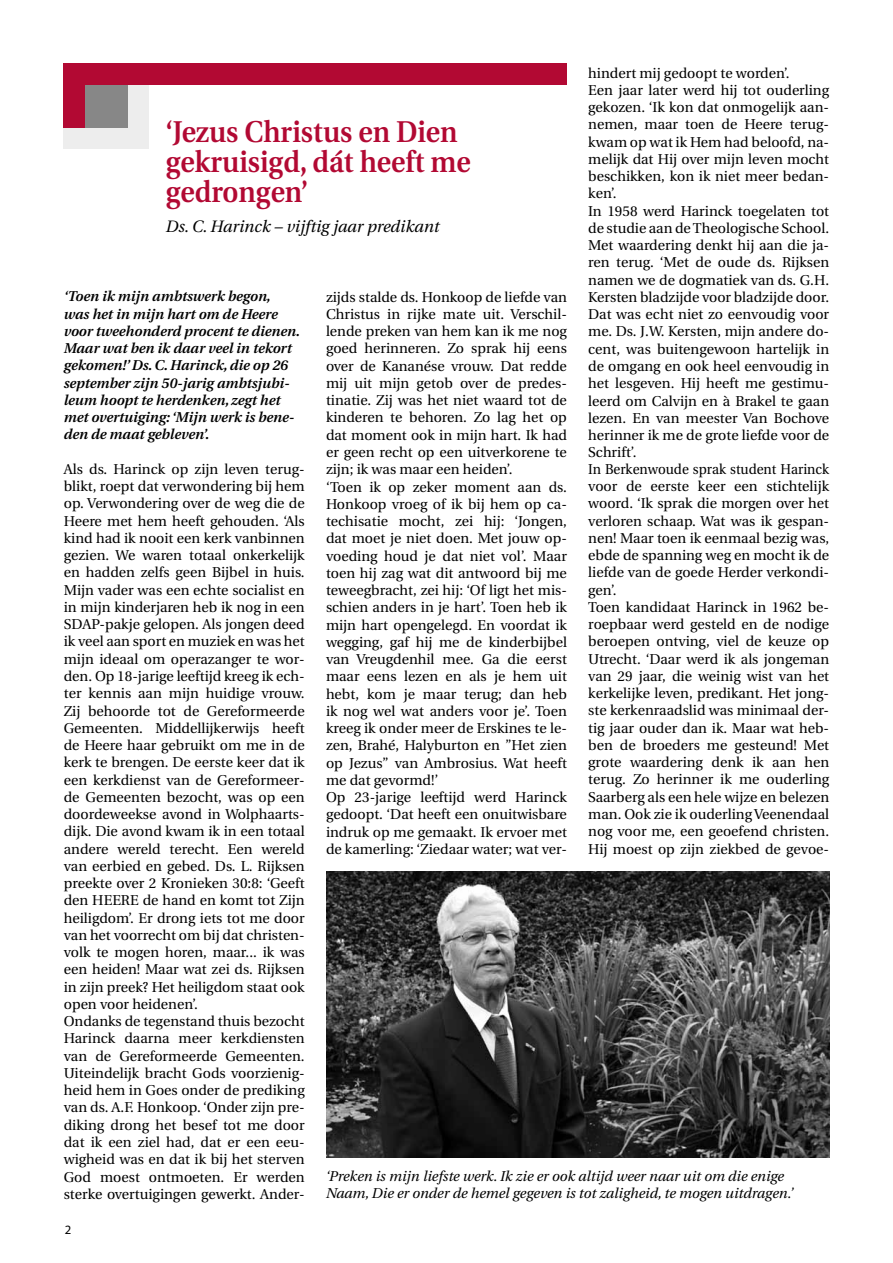
<style>
.page{position:relative;width:893px;height:1263px;background:#fff}
.page>*{position:absolute;margin:0;border:0;box-sizing:border-box;transform-origin:0 0}
.t1{font:600 30px/30px "Utopia";color:#b20933;scale:.92 1}
.t2{font:italic 16.5px "Utopia";color:#000}
.t3{font:14.25px/17.2px "Utopia";color:#000}
.t4{font:italic 600 14.25px/17.2px "Utopia";color:#000}
.t5{font:italic 14.25px/17.2px "Utopia";color:#000}
.t6{font:12.75px "Myriad Pro";color:#000}
</style>
<div class="page">
<div style="left:64px;top:73px;width:85px;height:76px;background:#ededed"></div>
<div style="left:64px;top:67px;width:64px;height:61px;background:#878787"></div>
<div style="left:64px;top:66px;width:21px;height:62px;background:#b20933"></div>
<div style="left:64px;top:64px;width:503px;height:21px;background:#b20933"></div>
<img style="left:326px;top:871px;width:503px;height:287px">
<p class="t3" style="left:588px;top:64px;width:242px">hindert mij gedoopt te worden’.<br>Een jaar later werd hij tot ouderling gekozen. ‘Ik kon dat onmogelijk aan&shy;nemen, maar toen de Heere terug&shy;kwam op wat ik Hem had beloofd, na&shy;melijk dat Hij over mijn leven mocht beschikken, kon ik niet meer bedan&shy;ken’.<br>In 1958 werd Harinck toegelaten tot de studie aan de Theologische School.<br>Met waardering denkt hij aan die ja&shy;ren terug. ‘Met de oude ds. Rijksen namen we de dogmatiek van ds. G.H.<br>Kersten bladzijde voor bladzijde door.<br>Dat was echt niet zo eenvoudig voor me. Ds. J.W. Kersten, mijn andere do&shy;cent, was buitengewoon hartelijk in de omgang en ook heel eenvoudig in het lesgeven. Hij heeft me gestimu&shy;leerd om Calvijn en à Brakel te gaan lezen. En van meester Van Bochove herinner ik me de grote liefde voor de Schrift’.<br>In Berkenwoude sprak student Harinck voor de eerste keer een stichtelijk woord. ‘Ik sprak die morgen over het verloren schaap. Wat was ik gespan&shy;nen! Maar toen ik eenmaal bezig was, ebde de spanning weg en mocht ik de liefde van de goede Herder verkondi&shy;gen’.<br>Toen kandidaat Harinck in 1962 be&shy;roepbaar werd gesteld en de nodige beroepen ontving, viel de keuze op Utrecht. ‘Daar werd ik als jongeman van 29 jaar, die weinig wist van het kerkelijke leven, predikant. Het jong&shy;ste kerkenraadslid was minimaal der&shy;tig jaar ouder dan ik. Maar wat heb&shy;ben de broeders me gesteund! Met grote waardering denk ik aan hen terug. Zo herinner ik me ouderling Saarberg als een hele wijze en belezen man. Ook zie ik ouderling Veenendaal nog voor me, een geoefend christen.<br>Hij moest op zijn ziekbed de gevoe-</p>
<h1 class="t1" style="left:166px;top:117px;width:333px">‘Jezus Christus en Dien gekruisigd, dát heeft me gedrongen’</h1>
<p class="t2" style="left:166px;top:218px;width:275px">Ds. C. Harinck – vijftig jaar predikant</p>
<p class="t4" style="left:64px;top:288px;width:238px">‘Toen ik mijn ambtswerk begon,<br>was het in mijn hart om de Heere voor tweehonderd procent te dienen.<br>Maar wat ben ik daar veel in tekort gekomen!’ Ds. C. Harinck, die op 26 september zijn 50-jarig ambtsjubi&shy;leum hoopt te herdenken, zegt het met overtuiging: ‘Mijn werk is bene&shy;den de maat gebleven’.</p>
<p class="t3" style="left:64px;top:461px;width:242px">Als ds. Harinck op zijn leven terug&shy;blikt, roept dat verwondering bij hem op. Verwondering over de weg die de Heere met hem heeft gehouden. ‘Als kind had ik nooit een kerk vanbinnen gezien. We waren totaal onkerkelijk en hadden zelfs geen Bijbel in huis.<br>Mijn vader was een echte socialist en in mijn kinderjaren heb ik nog in een SDAP-pakje gelopen. Als jongen deed ik veel aan sport en muziek en was het mijn ideaal om operazanger te wor&shy;den. Op 18-jarige leeftijd kreeg ik ech&shy;ter kennis aan mijn huidige vrouw.<br>Zij behoorde tot de Gereformeerde Gemeenten. Middellijkerwijs heeft de Heere haar gebruikt om me in de kerk te brengen. De eerste keer dat ik een kerkdienst van de Gereformeer&shy;de Gemeenten bezocht, was op een doordeweekse avond in Wolphaarts&shy;dijk. Die avond kwam ik in een totaal andere wereld terecht. Een wereld van eerbied en gebed. Ds. L. Rijksen preekte over 2 Kronieken 30:8: ‘Geeft den HEERE de hand en komt tot Zijn heiligdom’. Er drong iets tot me door van het voorrecht om bij dat christen&shy;volk te mogen horen, maar... ik was een heiden! Maar wat zei ds. Rijksen in zijn preek? Het heiligdom staat ook open voor heidenen’.<br>Ondanks de tegenstand thuis bezocht Harinck daarna meer kerkdiensten van de Gereformeerde Gemeenten.<br>Uiteindelijk bracht Gods voorzienig&shy;heid hem in Goes onder de prediking van ds. A.F. Honkoop. ‘Onder zijn pre&shy;diking drong het besef tot me door dat ik een ziel had, dat er een eeu&shy;wigheid was en dat ik bij het sterven God moest ontmoeten. Er werden sterke overtuigingen gewerkt. Ander-</p>
<p class="t3" style="left:326px;top:288px;width:242px">zijds stalde ds. Honkoop de liefde van Christus in rijke mate uit. Verschil&shy;lende preken van hem kan ik me nog goed herinneren. Zo sprak hij eens over de Kananése vrouw. Dat redde mij uit mijn getob over de predes&shy;tinatie. Zij was het niet waard tot de kinderen te behoren. Zo lag het op dat moment ook in mijn hart. Ik had er geen recht op een uitverkorene te zijn; ik was maar een heiden’.<br>‘Toen ik op zeker moment aan ds.<br>Honkoop vroeg of ik bij hem op ca&shy;techisatie mocht, zei hij: ‘Jongen, dat moet je niet doen. Met jouw op&shy;voeding houd je dat niet vol’. Maar toen hij zag wat dit antwoord bij me teweegbracht, zei hij: ‘Of ligt het mis&shy;schien anders in je hart’. Toen heb ik mijn hart opengelegd. En voordat ik wegging, gaf hij me de kinderbijbel van Vreugdenhil mee. Ga die eerst maar eens lezen en als je hem uit hebt, kom je maar terug; dan heb ik nog wel wat anders voor je’. Toen kreeg ik onder meer de Erskines te le&shy;zen, Brahé, Halyburton en ”Het zien op Jezus” van Ambrosius. Wat heeft me dat gevormd!’<br>Op 23-jarige leeftijd werd Harinck gedoopt. ‘Dat heeft een onuitwisbare indruk op me gemaakt. Ik ervoer met de kamerling: ‘Ziedaar water; wat ver-</p>
<p class="t5" style="left:326px;top:1168px;width:469px">‘Preken is mijn liefste werk. Ik zie er ook altijd weer naar uit om die enige<br>Naam, Die er onder de hemel gegeven is tot zaligheid, te mogen uitdragen.’</p>
<p class="t6" style="left:65px;top:1222px;width:8px">2</p>
</div>
